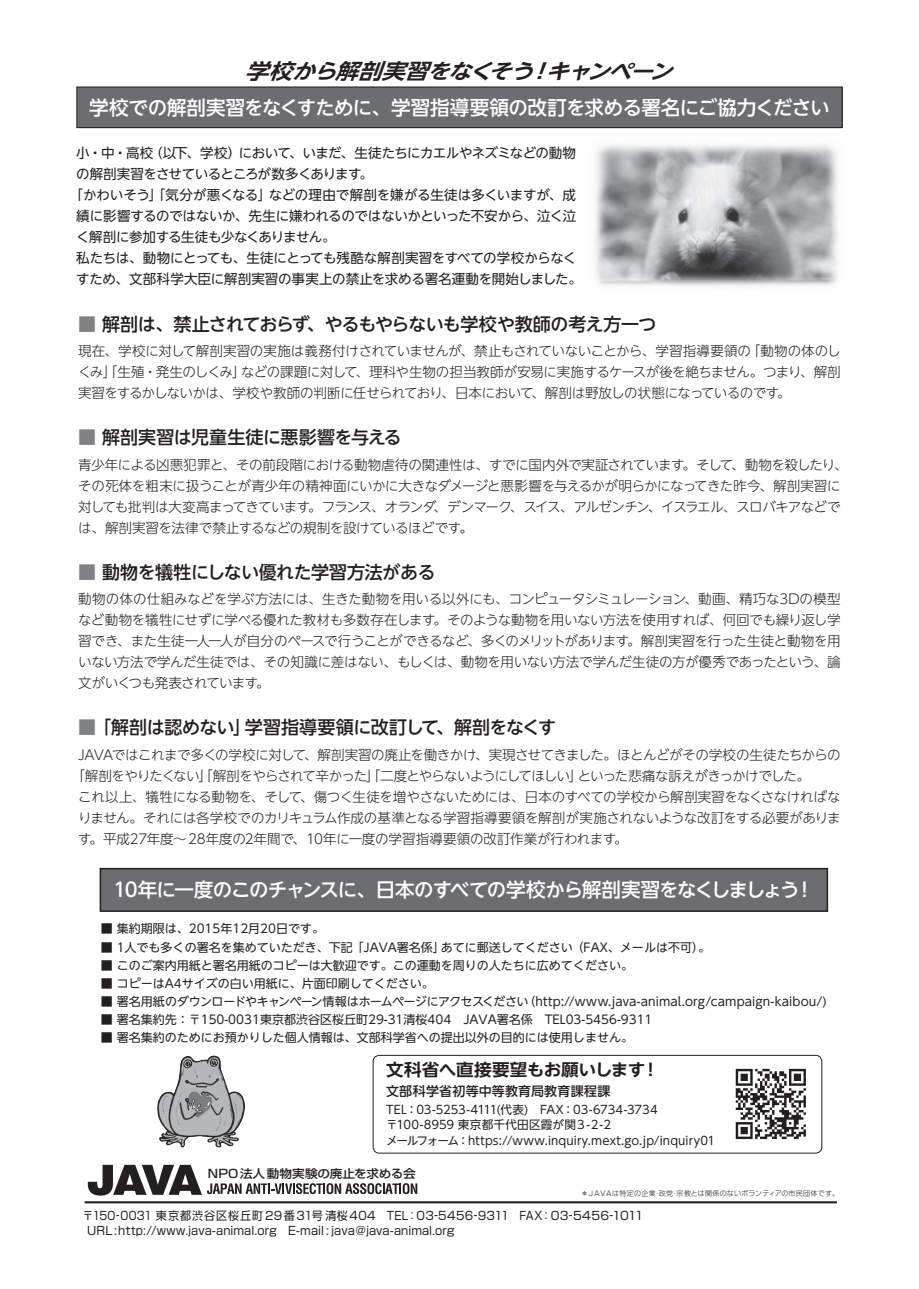
<style>
.page{position:relative;width:919px;height:1289px;background:#fff}
.page>*{position:absolute;margin:0;border:0;box-sizing:border-box;transform-origin:0 0}
.t1{font:italic 700 21px "UD Shin Go NT Pr 6 N De";color:#231f20;scale:1.1 1}
.t2{font:500 19.5px "UD Shin Go NT Pr 6 N";letter-spacing:-.02em;color:#fff}
.t3{font:500 19.5px "UD Shin Go NT Pr 6 N";letter-spacing:-.06em;color:#fff}
.t4{font:500 18px "UD Shin Go NT Pr 6 N";letter-spacing:-.025em;color:#231f20}
.t5{font:700 16.8px "UD Shin Go NT Pr 6 N De";letter-spacing:-.015em;color:#231f20;scale:1.05 1}
.t6{font:300 13.5px/21px "UD Shin Go NT Pr 6 N";letter-spacing:-.03em;color:#231f20;text-align:justify}
.t7{font:13.5px "UD Shin Go NT Pr 6 N";letter-spacing:-.025em;color:#231f20}
.t8{font:13.5px "UD Shin Go NT Pr 6 N";letter-spacing:-.045em;color:#231f20}
.t9{font:300 13.5px "UD Shin Go NT Pr 6 N";letter-spacing:-.06em;color:#231f20}
.t10{font:500 12.9px "UD Shin Go NT Pr 6 N";letter-spacing:.025em;color:#231f20}
.t11{font:12px "UD Shin Go NT Pr 6 N";color:#231f20}
.t12{font:500 11.7px "Shin Go Pro";letter-spacing:-.01em;color:#231f20;scale:1.08 1}
.t13{font:11.55px/14.2px "Shin Go Pro";letter-spacing:.015em;color:#231f20;scale:.95 1}
.t14{font:11.55px/15.5px "UD Shin Go NT Pr 6 N";letter-spacing:.01em;color:#231f20}
.t15{font:300 6.9px "Shin Go Pro";letter-spacing:.03em;color:#231f20}
.s1{color:#7f8184}
</style>
<div class="page">
<img style="left:588px;top:128px;width:255px;height:159px">
<div style="left:77px;top:87px;width:765px;height:41px;background:#6c6d70"></div>
<div style="left:76px;top:86px;width:766px;height:42px;border:1px solid #231f20"></div>
<div style="left:100px;top:868px;width:727px;height:43px;background:#6c6d70"></div>
<div style="left:100px;top:867px;width:728px;height:44px;border:1px solid #231f20"></div>
<svg style="left:87px;top:1164px;width:330px;height:31px"></svg>
<hr style="left:85px;top:1201px;width:751px;height:2px;background:#231f20">
<div style="left:372px;top:1054px;width:450px;height:99px;border:1px solid #231f20;border-radius:6px"></div>
<img style="left:735px;top:1068px;width:71px;height:71px">
<img style="left:157px;top:1055px;width:88px;height:93px">
<h1 class="t1" style="left:245px;top:54px;width:400px">学校から解剖実習をなくそう！キャンペーン</h1>
<h2 class="t2" style="left:89px;top:91px;width:741px">学校での解剖実習をなくすために、学習指導要領の改訂を求める署名にご協力ください</h2>
<p class="t8" style="left:76px;top:142px;width:501px">小・中・高校（以下、学校）において、いまだ、生徒たちにカエルやネズミなどの動物</p>
<p class="t8" style="left:76px;top:163px;width:298px">の解剖実習をさせているところが数多くあります。</p>
<p class="t7" style="left:70px;top:184px;width:508px">「かわいそう」「気分が悪くなる」などの理由で解剖を嫌がる生徒は多くいますが、成</p>
<p class="t7" style="left:76px;top:205px;width:501px">績に影響するのではないか、先生に嫌われるのではないかといった不安から、泣く泣</p>
<p class="t8" style="left:76px;top:226px;width:261px">く解剖に参加する生徒も少なくありません。</p>
<p class="t7" style="left:76px;top:247px;width:501px">私たちは、動物にとっても、生徒にとっても残酷な解剖実習をすべての学校からなく</p>
<p class="t7" style="left:76px;top:268px;width:507px">すため、文部科学大臣に解剖実習の事実上の禁止を求める署名運動を開始しました。</p>
<h3 class="t4" style="left:78px;top:309px;width:579px"><span class="s1">■</span> 解剖は、禁止されておらず、やるもやらないも学校や教師の考え方一つ</h3>
<p class="t6" style="left:78px;top:340px;width:764px">現在、学校に対して解剖実習の実施は義務付けされていませんが、禁止もされていないことから、学習指導要領の「動物の体のしくみ」「生殖・発生のしくみ」などの課題に対して、理科や生物の担当教師が安易に実施するケースが後を絶ちません。つまり、解剖実習をするかしないかは、学校や教師の判断に任せられており、日本において、解剖は野放しの状態になっているのです。</p>
<h3 class="t4" style="left:78px;top:422px;width:325px"><span class="s1">■</span> 解剖実習は児童生徒に悪影響を与える</h3>
<p class="t6" style="left:78px;top:453px;width:770px;text-align:left">青少年による凶悪犯罪と、その前段階における動物虐待の関連性は、すでに国内外で実証されています。そして、動物を殺したり、その死体を粗末に扱うことが青少年の精神面にいかに大きなダメージと悪影響を与えるかが明らかになってきた昨今、解剖実習に対しても批判は大変高まってきています。フランス、オランダ、デンマーク、スイス、アルゼンチン、イスラエル、スロバキアなどでは、解剖実習を法律で禁止するなどの規制を設けているほどです。</p>
<h3 class="t4" style="left:78px;top:557px;width:359px"><span class="s1">■</span> 動物を犠牲にしない優れた学習方法がある</h3>
<p class="t6" style="left:78px;top:588px;width:764px">動物の体の仕組みなどを学ぶ方法には、生きた動物を用いる以外にも、コンピュータシミュレーション、動画、精巧な3Dの模型など動物を犠牲にせずに学べる優れた教材も多数存在します。そのような動物を用いない方法を使用すれば、何回でも繰り返し学習でき、また生徒一人一人が自分のペースで行うことができるなど、多くのメリットがあります。解剖実習を行った生徒と動物を用いない方法で学んだ生徒では、その知識に差はない、もしくは、動物を用いない方法で学んだ生徒の方が優秀であったという、論文がいくつも発表されています。</p>
<h3 class="t4" style="left:78px;top:712px;width:479px"><span class="s1">■</span> 「解剖は認めない」学習指導要領に改訂して、解剖をなくす</h3>
<p class="t6" style="left:78px;top:743px;width:764px">JAVAではこれまで多くの学校に対して、解剖実習の廃止を働きかけ、実現させてきました。ほとんどがその学校の生徒たちからの</p>
<p class="t9" style="left:71px;top:764px;width:740px">「解剖をやりたくない」「解剖をやらされて辛かった」「二度とやらないようにしてほしい」といった悲痛な訴えがきっかけでした。</p>
<p class="t6" style="left:78px;top:785px;width:764px">これ以上、犠牲になる動物を、そして、傷つく生徒を増やさないためには、日本のすべての学校から解剖実習をなくさなければな</p>
<p class="t6" style="left:78px;top:806px;width:764px">りません。それには各学校でのカリキュラム作成の基準となる学習指導要領を解剖が実施されないような改訂をする必要がありま</p>
<p class="t6" style="left:78px;top:827px;width:551px">す。平成27年度～28年度の2年間で、10年に一度の学習指導要領の改訂作業が行われます。</p>
<h2 class="t3" style="left:113px;top:874px;width:702px">10年に一度のこのチャンスに、日本のすべての学校から解剖実習をなくしましょう！</h2>
<p class="t11" style="left:101px;top:919px;width:225px">■ 集約期限は、2015年12月20日です。</p>
<p class="t11" style="left:101px;top:937px;width:610px">■ 1人でも多くの署名を集めていただき、下記「JAVA署名係」あてに郵送してください（FAX、メールは不可）。</p>
<p class="t11" style="left:101px;top:955px;width:533px">■ このご案内用紙と署名用紙のコピーは大歓迎です。この運動を周りの人たちに広めてください。</p>
<p class="t11" style="left:101px;top:973px;width:334px">■ コピーはA4サイズの白い用紙に、片面印刷してください。</p>
<p class="t11" style="left:101px;top:991px;width:727px">■ 署名用紙のダウンロードやキャンペーン情報はホームページにアクセスください（http://www.java-animal.org/campaign-kaibou/)</p>
<p class="t11" style="left:101px;top:1009px;width:553px">■ 署名集約先：〒150-0031東京都渋谷区桜丘町29-31清桜404　JAVA署名係　TEL03-5456-9311</p>
<p class="t11" style="left:101px;top:1027px;width:533px">■ 署名集約のためにお預かりした個人情報は、文部科学省への提出以外の目的には使用しません。</p>
<p class="t5" style="left:386px;top:1056px;width:262px">文科省へ直接要望もお願いします！</p>
<p class="t10" style="left:386px;top:1080px;width:226px">文部科学省初等中等教育局教育課程課</p>
<p class="t14" style="left:386px;top:1101px;width:330px">TEL：03-5253-4111(代表)　FAX：03-6734-3734〒100-8959 東京都千代田区霞が関3-2-2<br>メールフォーム：https://www.inquiry.mext.go.jp/inquiry01</p>
<p class="t12" style="left:208px;top:1163px;width:194px">NPO法人動物実験の廃止を求める会</p>
<p class="t13" style="left:87px;top:1207px;width:587px;text-indent:-5px">〒150-0031 東京都渋谷区桜丘町 29番31号 清桜404　TEL：03-5456-9311 FAX：03-5456-1011<br>URL:http://www.java-animal.org　E-mail : java@java-animal.org</p>
<p class="t15" style="left:581px;top:1187px;width:259px">＊ＪＡＶＡは特定の企業･政党･宗教とは関係のないボランティアの市民団体です。</p>
</div>
